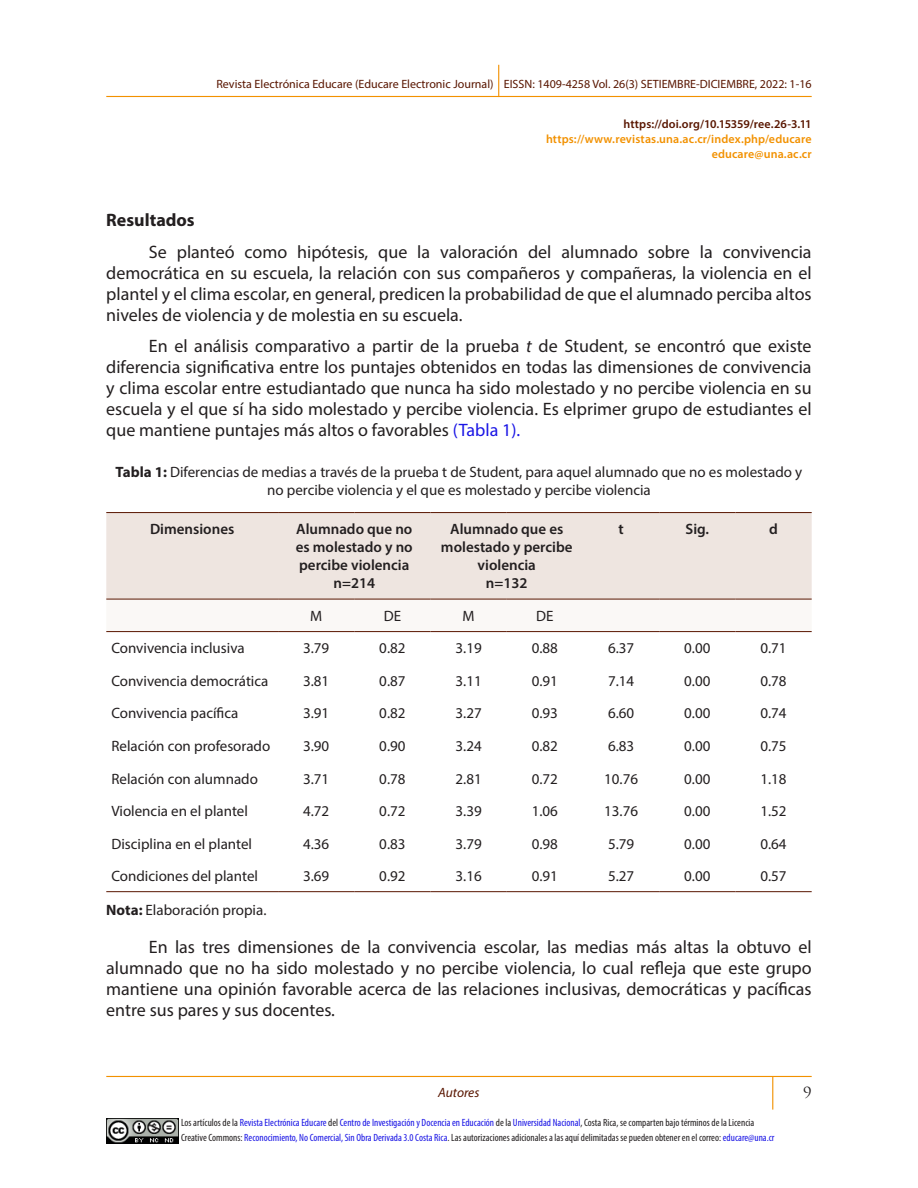
<style>
.page{position:relative;width:918px;height:1188px;background:#fff}
.page>*{position:absolute;margin:0;border:0;box-sizing:border-box;transform-origin:0 0}
.TEXTO{font:18px/21px "Myriad Pro";color:#231f20;text-align:justify}
.SUBTITULO_1{font:700 18px "Myriad Pro";color:#231f20}
.t1{font:15px/18px "Myriad Pro";color:#231f20;text-align:center}
.t2{font:600 15px/18px "Myriad Pro";color:#231f20;text-align:justify}
.t3{font:15px "Trajan Pro";color:#231f20}
.t4{font:italic 13.5px "Myriad Pro";color:#591600}
.t5{font:12px "Myriad Pro";color:#591600}
.t6{font:600 12px/15px "Myriad Pro";letter-spacing:.01em;color:#f29100;text-align:right}
.t7{font:600 12px "Myriad Pro";letter-spacing:.005em;color:#591600}
.t8{font:condensed 10.5px/15px "Myriad Pro";color:#231f20}
.s1{font-style:italic}
.s2{color:#1a15e5}
.s3{font-weight:700}
</style>
<div class="page">
<hr style="left:106px;top:1076px;width:706px;height:1px;background:#f29100">
<hr style="left:772px;top:1077px;width:1px;height:33px;background:#f29100">
<img style="left:106px;top:1118px;width:73px;height:26px">
<hr style="left:106px;top:96px;width:706px;height:1px;background:#f29100">
<hr style="left:498px;top:65px;width:1px;height:32px;background:#f29100">
<div style="left:106px;top:513px;width:706px;height:86px;background:#eee5e0"></div>
<hr style="left:106px;top:512px;width:172px;height:1px;background:#591600">
<hr style="left:278px;top:512px;width:76px;height:1px;background:#591600">
<hr style="left:354px;top:512px;width:77px;height:1px;background:#591600">
<hr style="left:431px;top:512px;width:76px;height:1px;background:#591600">
<hr style="left:507px;top:512px;width:76px;height:1px;background:#591600">
<hr style="left:583px;top:512px;width:76px;height:1px;background:#591600">
<hr style="left:659px;top:512px;width:76px;height:1px;background:#591600">
<hr style="left:735px;top:512px;width:77px;height:1px;background:#591600">
<hr style="left:106px;top:599px;width:172px;height:1px;background:#591600">
<hr style="left:278px;top:599px;width:76px;height:1px;background:#591600">
<hr style="left:354px;top:599px;width:77px;height:1px;background:#591600">
<hr style="left:431px;top:599px;width:76px;height:1px;background:#591600">
<hr style="left:507px;top:599px;width:76px;height:1px;background:#591600">
<hr style="left:583px;top:599px;width:76px;height:1px;background:#591600">
<hr style="left:659px;top:599px;width:76px;height:1px;background:#591600">
<hr style="left:735px;top:599px;width:77px;height:1px;background:#591600">
<hr style="left:106px;top:631px;width:172px;height:1px;background:#591600">
<hr style="left:278px;top:631px;width:76px;height:1px;background:#591600">
<hr style="left:354px;top:631px;width:77px;height:1px;background:#591600">
<hr style="left:431px;top:631px;width:76px;height:1px;background:#591600">
<hr style="left:507px;top:631px;width:76px;height:1px;background:#591600">
<hr style="left:583px;top:631px;width:76px;height:1px;background:#591600">
<hr style="left:659px;top:631px;width:76px;height:1px;background:#591600">
<hr style="left:735px;top:631px;width:77px;height:1px;background:#591600">
<hr style="left:106px;top:891px;width:172px;height:1px;background:#591600">
<hr style="left:278px;top:891px;width:76px;height:1px;background:#591600">
<hr style="left:354px;top:891px;width:77px;height:1px;background:#591600">
<hr style="left:431px;top:891px;width:76px;height:1px;background:#591600">
<hr style="left:507px;top:891px;width:76px;height:1px;background:#591600">
<hr style="left:583px;top:891px;width:76px;height:1px;background:#591600">
<hr style="left:659px;top:891px;width:76px;height:1px;background:#591600">
<hr style="left:735px;top:891px;width:77px;height:1px;background:#591600">
<p class="t5" style="left:216px;top:77px;width:597px">Revista Electrónica Educare (Educare Electronic Journal) EISSN: 1409-4258 Vol. 26(3) SETIEMBRE-DICIEMBRE, 2022: 1-16</p>
<p class="t7" style="left:623px;top:116px;width:190px">https://doi.org/10.15359/ree.26-3.11</p>
<p class="t6" style="left:546px;top:131px;width:267px">https://www.revistas.una.ac.cr/index.php/educare educare@una.ac.cr</p>
<h3 class="SUBTITULO_1" style="left:106px;top:208px;width:90px">Resultados</h3>
<p class="TEXTO" style="left:106px;top:241px;width:707px;text-indent:43px">Se planteó como hipótesis, que la valoración del alumnado sobre la convivencia democrática en su escuela, la relación con sus compañeros y compañeras, la violencia en el plantel y el clima escolar, en general, predicen la probabilidad de que el alumnado perciba altos niveles de violencia y de molestia en su escuela.</p>
<p class="TEXTO" style="left:106px;top:336px;width:707px;text-indent:43px">En el análisis comparativo a partir de la prueba <span class="s1">t</span> de Student, se encontró que existe diferencia significativa entre los puntajes obtenidos en todas las dimensiones de convivencia y clima escolar entre estudiantado que nunca ha sido molestado y no percibe violencia en su escuela y el que sí ha sido molestado y percibe violencia. Es elprimer grupo de estudiantes el que mantiene puntajes más altos o favorables <span class="s2">(Tabla 1).</span></p>
<p class="t1" style="left:116px;top:462px;width:688px"><span class="s3">Tabla 1:</span> Diferencias de medias a través de la prueba t de Student, para aquel alumnado que no es molestado y no percibe violencia y el que es molestado y percibe violencia</p>
<p class="t2" style="left:150px;top:520px;width:86px">Dimensiones</p>
<p class="t2" style="left:296px;top:520px;width:118px">Alumnado que no es molestado y no percibe violencia</p>
<p class="t2" style="left:333px;top:574px;width:43px">n=214</p>
<p class="t2" style="left:441px;top:520px;width:133px;text-align:center">Alumnado que es molestado y percibe violencia</p>
<p class="t2" style="left:486px;top:574px;width:43px">n=132</p>
<p class="t2" style="left:618px;top:520px;width:7px">t</p>
<p class="t2" style="left:686px;top:520px;width:25px">Sig.</p>
<p class="t2" style="left:769px;top:520px;width:10px">d</p>
<p class="t1" style="left:310px;top:607px;width:14px">M</p>
<p class="t1" style="left:384px;top:607px;width:19px">DE</p>
<p class="t1" style="left:463px;top:607px;width:14px">M</p>
<p class="t1" style="left:536px;top:607px;width:19px">DE</p>
<p class="t1" style="left:111px;top:639px;width:135px">Convivencia inclusiva</p>
<p class="t1" style="left:303px;top:639px;width:28px">3.79</p>
<p class="t1" style="left:379px;top:639px;width:28px">0.82</p>
<p class="t1" style="left:456px;top:639px;width:28px">3.19</p>
<p class="t1" style="left:532px;top:639px;width:28px">0.88</p>
<p class="t1" style="left:608px;top:639px;width:28px">6.37</p>
<p class="t1" style="left:684px;top:639px;width:28px">0.00</p>
<p class="t1" style="left:760px;top:639px;width:28px">0.71</p>
<p class="t1" style="left:111px;top:672px;width:159px">Convivencia democrática</p>
<p class="t1" style="left:303px;top:672px;width:28px">3.81</p>
<p class="t1" style="left:379px;top:672px;width:28px">0.87</p>
<p class="t1" style="left:456px;top:672px;width:28px">3.11</p>
<p class="t1" style="left:532px;top:672px;width:28px">0.91</p>
<p class="t1" style="left:608px;top:672px;width:28px">7.14</p>
<p class="t1" style="left:684px;top:672px;width:28px">0.00</p>
<p class="t1" style="left:760px;top:672px;width:28px">0.78</p>
<p class="t1" style="left:111px;top:704px;width:128px">Convivencia pacífica</p>
<p class="t1" style="left:303px;top:704px;width:28px">3.91</p>
<p class="t1" style="left:379px;top:704px;width:28px">0.82</p>
<p class="t1" style="left:456px;top:704px;width:28px">3.27</p>
<p class="t1" style="left:532px;top:704px;width:28px">0.93</p>
<p class="t1" style="left:608px;top:704px;width:28px">6.60</p>
<p class="t1" style="left:684px;top:704px;width:28px">0.00</p>
<p class="t1" style="left:760px;top:704px;width:28px">0.74</p>
<p class="t1" style="left:111px;top:737px;width:160px">Relación con profesorado</p>
<p class="t1" style="left:303px;top:737px;width:28px">3.90</p>
<p class="t1" style="left:379px;top:737px;width:28px">0.90</p>
<p class="t1" style="left:456px;top:737px;width:28px">3.24</p>
<p class="t1" style="left:532px;top:737px;width:28px">0.82</p>
<p class="t1" style="left:608px;top:737px;width:28px">6.83</p>
<p class="t1" style="left:684px;top:737px;width:28px">0.00</p>
<p class="t1" style="left:760px;top:737px;width:28px">0.75</p>
<p class="t1" style="left:111px;top:769px;width:148px">Relación con alumnado</p>
<p class="t1" style="left:303px;top:769px;width:28px">3.71</p>
<p class="t1" style="left:379px;top:769px;width:28px">0.78</p>
<p class="t1" style="left:456px;top:769px;width:28px">2.81</p>
<p class="t1" style="left:532px;top:769px;width:28px">0.72</p>
<p class="t1" style="left:604px;top:769px;width:35px">10.76</p>
<p class="t1" style="left:684px;top:769px;width:28px">0.00</p>
<p class="t1" style="left:760px;top:769px;width:28px">1.18</p>
<p class="t1" style="left:111px;top:802px;width:138px">Violencia en el plantel</p>
<p class="t1" style="left:303px;top:802px;width:28px">4.72</p>
<p class="t1" style="left:379px;top:802px;width:28px">0.72</p>
<p class="t1" style="left:456px;top:802px;width:28px">3.39</p>
<p class="t1" style="left:532px;top:802px;width:28px">1.06</p>
<p class="t1" style="left:604px;top:802px;width:35px">13.76</p>
<p class="t1" style="left:684px;top:802px;width:28px">0.00</p>
<p class="t1" style="left:760px;top:802px;width:28px">1.52</p>
<p class="t1" style="left:111px;top:834px;width:142px">Disciplina en el plantel</p>
<p class="t1" style="left:303px;top:834px;width:28px">4.36</p>
<p class="t1" style="left:379px;top:834px;width:28px">0.83</p>
<p class="t1" style="left:456px;top:834px;width:28px">3.79</p>
<p class="t1" style="left:532px;top:834px;width:28px">0.98</p>
<p class="t1" style="left:608px;top:834px;width:28px">5.79</p>
<p class="t1" style="left:684px;top:834px;width:28px">0.00</p>
<p class="t1" style="left:760px;top:834px;width:28px">0.64</p>
<p class="t1" style="left:111px;top:867px;width:148px">Condiciones del plantel</p>
<p class="t1" style="left:303px;top:867px;width:28px">3.69</p>
<p class="t1" style="left:379px;top:867px;width:28px">0.92</p>
<p class="t1" style="left:456px;top:867px;width:28px">3.16</p>
<p class="t1" style="left:532px;top:867px;width:28px">0.91</p>
<p class="t1" style="left:608px;top:867px;width:28px">5.27</p>
<p class="t1" style="left:684px;top:867px;width:28px">0.00</p>
<p class="t1" style="left:760px;top:867px;width:28px">0.57</p>
<p class="t1" style="left:106px;top:901px;width:162px"><span class="s3">Nota:</span> Elaboración propia.</p>
<p class="TEXTO" style="left:106px;top:936px;width:707px;text-indent:43px">En las tres dimensiones de la convivencia escolar, las medias más altas la obtuvo el alumnado que no ha sido molestado y no percibe violencia, lo cual refleja que este grupo mantiene una opinión favorable acerca de las relaciones inclusivas, democráticas y pacíficas entre sus pares y sus docentes.</p>
<p class="t4" style="left:438px;top:1084px;width:43px">Autores</p>
<p class="t3" style="left:803px;top:1083px;width:10px">9</p>
<p class="t8" style="left:181px;top:1115px;width:595px">Los artículos de la <span class="s2">Revista Electrónica Educare</span> del <span class="s2">Centro de Investigación y Docencia en Educación</span> de la <span class="s2">Universidad Nacional</span>, Costa Rica, se comparten bajo términos de la Licencia<br>Creative Commons: <span class="s2">Reconocimiento, No Comercial, Sin Obra Derivada 3.0 Costa Rica</span>. Las autorizaciones adicionales a las aquí delimitadas se pueden obtener en el correo: <span class="s2">educare@una.cr</span></p>
</div>
